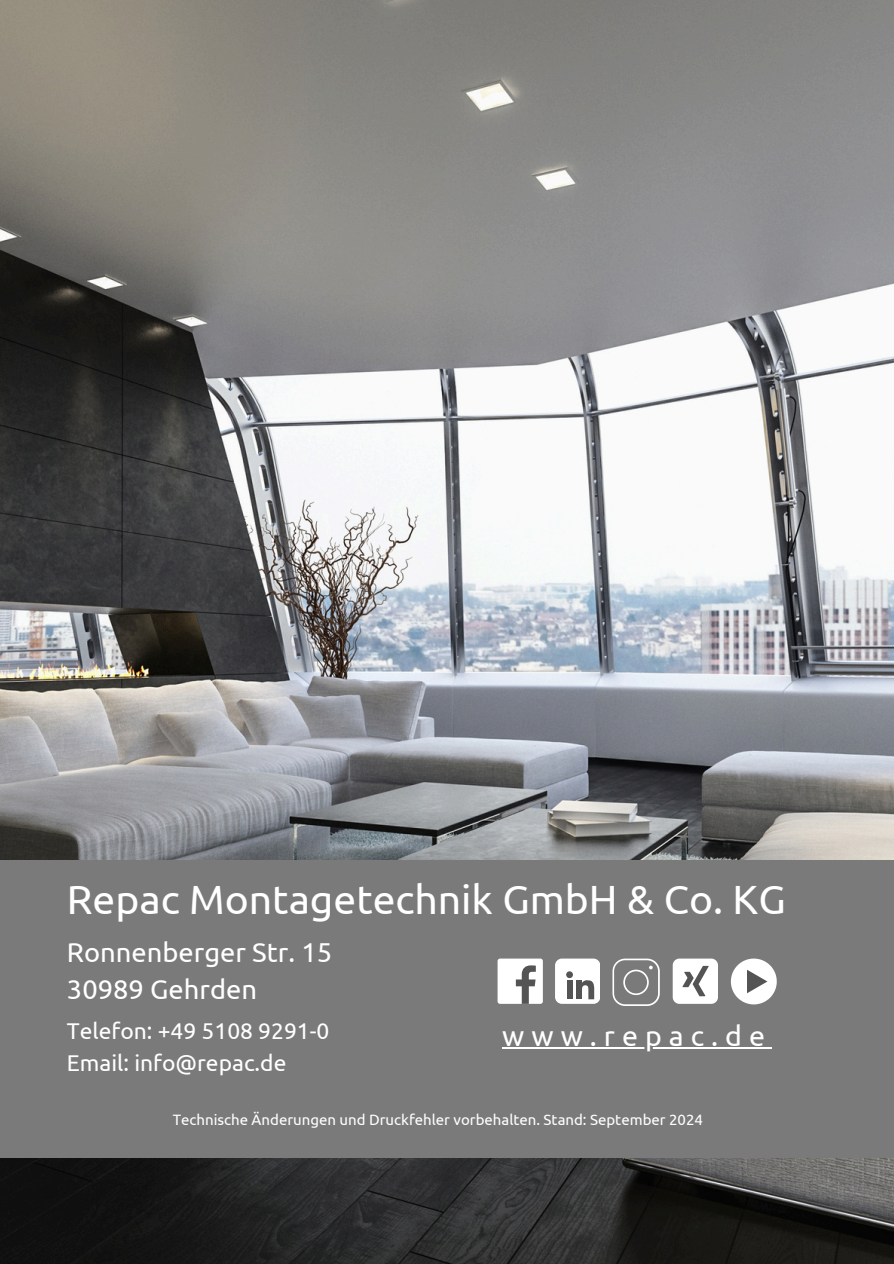
<style>
.page{position:relative;width:894px;height:1264px;background:#fff}
.page>*{position:absolute;margin:0;border:0;box-sizing:border-box;transform-origin:0 0}
.t1{font:40.8px "Ubuntu";color:#fff}
.t2{font:28.65px "Ubuntu";letter-spacing:.245em;color:#fff}
.t3{font:27.3px/37.2px "Ubuntu";color:#fff}
.t4{font:22.8px "Ubuntu";color:#fff}
.t5{font:15px "Ubuntu";color:#fff}
</style>
<div class="page">
<img style="left:0;top:0;width:893px;height:1263px">
<div style="left:0;top:860px;width:893px;height:297px;background:#7a7a7a"></div>
<div style="left:497px;top:958px;width:45px;height:45px;background:#fff;border-radius:2px"></div>
<svg style="left:515px;top:965px;width:20px;height:38px"></svg>
<svg style="left:612px;top:958px;width:47px;height:47px"></svg>
<div style="left:555px;top:958px;width:44px;height:45px;background:#fff;border-radius:7px"></div>
<svg style="left:566px;top:971px;width:6px;height:7px"></svg>
<div style="left:566px;top:980px;width:6px;height:19px;background:#545454"></div>
<div style="left:576px;top:980px;width:5px;height:19px;background:#545454"></div>
<svg style="left:581px;top:980px;width:13px;height:19px"></svg>
<svg style="left:672px;top:958px;width:45px;height:45px;background:#e2e2e2"></svg>
<svg style="left:730px;top:958px;width:46px;height:46px"></svg>
<hr style="left:502px;top:1047px;width:269px;height:2px;background:#fff">
<p class="t1" style="left:67px;top:875px;width:720px">Repac Montagetechnik GmbH &amp; Co. KG</p>
<h1 class="t3" style="left:67px;top:933px;width:266px">Ronnenberger Str. 15<br>30989 Gehrden</h1>
<p class="t4" style="left:67px;top:1017px;width:264px">Telefon: +49 5108 9291-0</p>
<h2 class="t2" style="left:502px;top:1018px;width:264px">www.repac.de</h2>
<p class="t4" style="left:67px;top:1049px;width:221px">Email: info@repac.de</p>
<p class="t5" style="left:173px;top:1110px;width:531px">Technische Änderungen und Druckfehler vorbehalten. Stand: September 2024</p>
</div>
